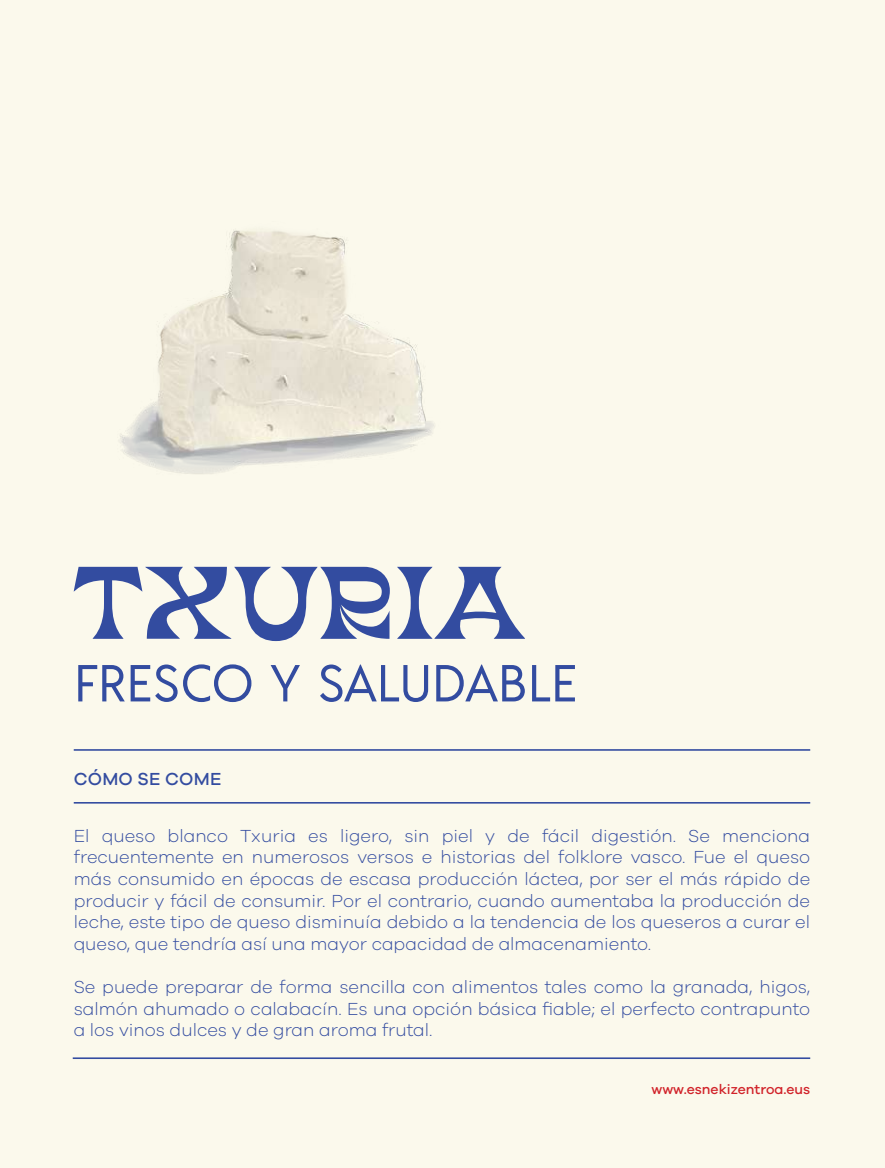
<style>
.page{position:relative;width:885px;height:1168px;background:#fff}
.page>*{position:absolute;margin:0;border:0;box-sizing:border-box;transform-origin:0 0}
.t1{font:700 expanded 90px "Kish";color:#334ca0}
.t2{font:52px "Acre";color:#334ca0}
.t3{font:300 18px/21.6px "Galano Grotesque";color:#334ca0;text-align:justify}
.t4{font:500 18px "Galano Grotesque";letter-spacing:.01em;color:#334ca0}
.t5{font:500 14px "Galano Grotesque";color:#d1232a}
</style>
<div class="page">
<div style="left:0;top:0;width:884px;height:1168px;background:#fbf9ec"></div>
<hr style="left:74px;top:802px;width:736px;height:2px;background:#334ca0">
<hr style="left:74px;top:749px;width:736px;height:2px;background:#334ca0">
<hr style="left:73px;top:1057px;width:737px;height:2px;background:#334ca0">
<img style="left:120px;top:230px;width:315px;height:244px">
<h1 class="t1" style="left:74px;top:540px;width:452px">TXURIA</h1>
<h2 class="t2" style="left:74px;top:660px;width:505px">FRESCO Y SALUDABLE</h2>
<p class="t4" style="left:74px;top:768px;width:149px">CÓMO SE COME</p>
<p class="t3" style="left:74px;top:824px;width:738px">El queso blanco Txuria es ligero, sin piel y de fácil digestión. Se menciona frecuentemente en numerosos versos e historias del folklore vasco. Fue el queso más consumido en épocas de escasa producción láctea, por ser el más rápido de producir y fácil de consumir. Por el contrario, cuando aumentaba la producción de leche, este tipo de queso disminuía debido a la tendencia de los queseros a curar el queso, que tendría así una mayor capacidad de almacenamiento.</p>
<p class="t3" style="left:74px;top:975px;width:738px">Se puede preparar de forma sencilla con alimentos tales como la granada, higos, salmón ahumado o calabacín. Es una opción básica fiable; el perfecto contrapunto a los vinos dulces y de gran aroma frutal.</p>
<p class="t5" style="left:651px;top:1081px;width:160px">www.esnekizentroa.eus</p>
</div>
